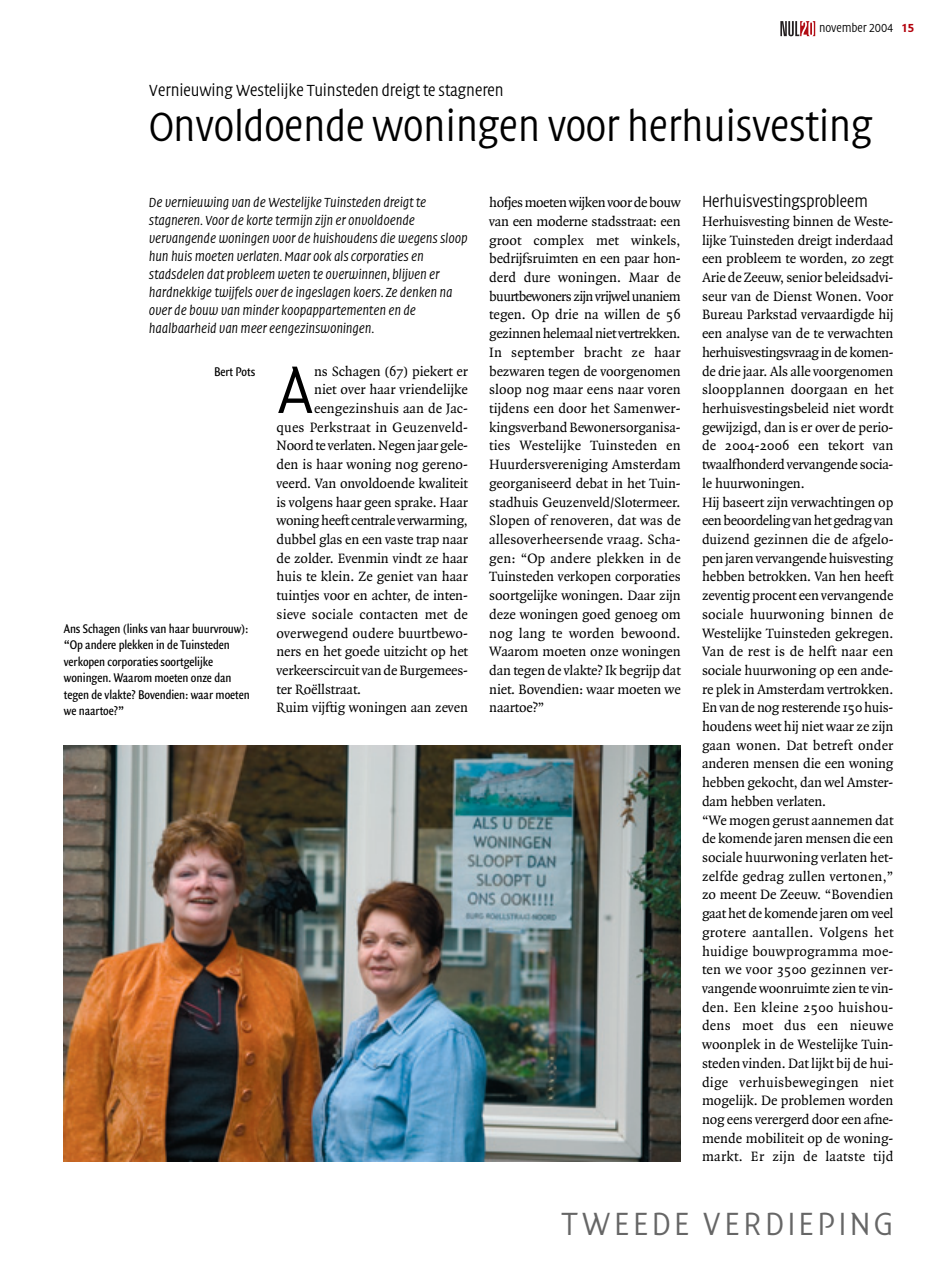
<style>
.page{position:relative;width:936px;height:1263px;background:#fff}
.page>*{position:absolute;margin:0;border:0;box-sizing:border-box;transform-origin:0 0}
.t1{font:300 69px "Quadraat Head";color:#000}
.t2{font:300 42px "Quadraat Head";letter-spacing:-.01em;color:#000}
.t3{font:300 33px "Quadraat Head";letter-spacing:.095em;color:#666}
.t4{font:300 16.5px "Quadraat Head";letter-spacing:-.01em;color:#000}
.t5{font:14.55px/18.8px "Quadraat";letter-spacing:-.01em;color:#000;text-align:justify}
.t6{font:14.55px "Quadraat";letter-spacing:.01em;color:#000}
.t7{font:italic 300 13.5px/18px "Quadraat Head";letter-spacing:-.01em;color:#000}
.t8{font:13.5px/16.5px "Quadraat Sans Con";letter-spacing:-.01em;color:#000}
.t9{font:300 12px "Quadraat Head";letter-spacing:-.01em;color:#000}
.s1{font-weight:700;color:#b3000b}
</style>
<div class="page">
<svg style="left:780px;top:21px;width:35px;height:15px"></svg>
<img style="left:64px;top:745px;width:616px;height:416px">
<p class="t9" style="left:819px;top:23px;width:96px">november 2004 <span class="s1">15</span></p>
<p class="t4" style="left:149px;top:83px;width:356px">Vernieuwing Westelijke Tuinsteden dreigt te stagneren</p>
<h2 class="t2" style="left:149px;top:108px;width:725px">Onvoldoende woningen voor herhuisvesting</h2>
<p class="t7" style="left:149px;top:194px;width:320px">De vernieuwing van de Westelijke Tuinsteden dreigt te stagneren. Voor de korte termijn zijn er onvoldoende vervangende woningen voor de huishoudens die wegens sloop hun huis moeten verlaten. Maar ook als corporaties en stadsdelen dat probleem weten te overwinnen, blijven er hardnekkige twijfels over de ingeslagen koers. Ze denken na over de bouw van minder koopappartementen en de haalbaarheid van meer eengezinswoningen.</p>
<p class="t8" style="left:214px;top:364px;width:43px">Bert Pots</p>
<h1 class="t1" style="left:276px;top:359px;width:39px">A</h1>
<p class="t5" style="left:314px;top:363px;width:155px">ns Schagen (67) piekert er</p>
<p class="t5" style="left:314px;top:381px;width:155px">niet over haar vriendelijke</p>
<p class="t5" style="left:314px;top:400px;width:155px">eengezinshuis aan de Jac-</p>
<p class="t6" style="left:276px;top:421px;width:193px">ques Perkstraat in Geuzenveld-</p>
<p class="t5" style="left:276px;top:437px;width:193px">Noord te verlaten. Negen jaar gele-</p>
<p class="t5" style="left:276px;top:456px;width:193px">den is haar woning nog gereno-</p>
<p class="t5" style="left:276px;top:475px;width:193px">veerd. Van onvoldoende kwaliteit</p>
<p class="t5" style="left:276px;top:494px;width:193px">is volgens haar geen sprake. Haar</p>
<p class="t5" style="left:276px;top:512px;width:193px">woning heeft centrale verwarming,</p>
<p class="t5" style="left:276px;top:531px;width:193px">dubbel glas en een vaste trap naar</p>
<p class="t5" style="left:276px;top:550px;width:193px">de zolder. Evenmin vindt ze haar</p>
<p class="t5" style="left:276px;top:568px;width:193px">huis te klein. Ze geniet van haar</p>
<p class="t5" style="left:276px;top:587px;width:193px">tuintjes voor en achter, de inten-</p>
<p class="t6" style="left:276px;top:608px;width:193px">sieve sociale contacten met de</p>
<p class="t6" style="left:276px;top:627px;width:193px">overwegend oudere buurtbewo-</p>
<p class="t5" style="left:276px;top:643px;width:193px">ners en het goede uitzicht op het</p>
<p class="t5" style="left:276px;top:662px;width:193px">verkeerscircuit van de Burgemees-</p>
<p class="t5" style="left:276px;top:681px;width:86px">ter Roëllstraat.</p>
<p class="t5" style="left:276px;top:699px;width:193px">Ruim vijftig woningen aan zeven</p>
<p class="t8" style="left:64px;top:621px;width:187px">Ans Schagen (links van haar buurvrouw): “Op andere plekken in de Tuinsteden verkopen corporaties soortgelijke woningen. Waarom moeten onze dan tegen de vlakte? Bovendien: waar moeten we naartoe?”</p>
<p class="t5" style="left:489px;top:194px;width:193px">hofjes moeten wijken voor de bouw van een moderne stadsstraat: een groot complex met winkels, bedrijfsruimten en een paar hon&shy;derd dure woningen. Maar de buurtbewoners zijn vrijwel unaniem tegen. Op drie na willen de 56 gezinnen helemaal niet vertrekken.<br>In september bracht ze haar bezwaren tegen de voorgenomen sloop nog maar eens naar voren tijdens een door het Samenwer&shy;kingsverband Bewonersorganisa&shy;ties Westelijke Tuinsteden en Huurdersvereniging Amsterdam georganiseerd debat in het Tuin&shy;stadhuis Geuzenveld/Slotermeer.<br>Slopen of renoveren, dat was de allesoverheersende vraag. Scha&shy;gen: “Op andere plekken in de Tuinsteden verkopen corporaties soortgelijke woningen. Daar zijn deze woningen goed genoeg om nog lang te worden bewoond.<br>Waarom moeten onze woningen dan tegen de vlakte? Ik begrijp dat niet. Bovendien: waar moeten we naartoe?”</p>
<p class="t4" style="left:702px;top:194px;width:167px">Herhuisvestingsprobleem</p>
<p class="t5" style="left:702px;top:213px;width:193px;text-align:left">Herhuisvesting binnen de Weste&shy;lijke Tuinsteden dreigt inderdaad een probleem te worden, zo zegt<br>Arie de Zeeuw, senior beleidsadvi&shy;seur van de Dienst Wonen. Voor<br>Bureau Parkstad vervaardigde hij een analyse van de te verwachten herhuisvestingsvraag in de komen&shy;de drie jaar. Als alle voorgenomen sloopplannen doorgaan en het herhuisvestingsbeleid niet wordt gewijzigd, dan is er over de perio&shy;de 2004-2006 een tekort van twaalfhonderd vervangende socia&shy;le huurwoningen.<br>Hij baseert zijn verwachtingen op een beoordeling van het gedrag van duizend gezinnen die de afgelo&shy;pen jaren vervangende huisvesting hebben betrokken. Van hen heeft zeventig procent een vervangende sociale huurwoning binnen de<br>Westelijke Tuinsteden gekregen.<br>Van de rest is de helft naar een sociale huurwoning op een ande&shy;re plek in Amsterdam vertrokken.<br>En van de nog resterende 150 huis&shy;houdens weet hij niet waar ze zijn gaan wonen. Dat betreft onder anderen mensen die een woning hebben gekocht, dan wel Amster&shy;dam hebben verlaten.<br>“We mogen gerust aannemen dat de komende jaren mensen die een sociale huurwoning verlaten het&shy;zelfde gedrag zullen vertonen,” zo meent De Zeeuw. “Bovendien gaat het de komende jaren om veel grotere aantallen. Volgens het huidige bouwprogramma moe&shy;ten we voor 3500 gezinnen ver&shy;vangende woonruimte zien te vin&shy;den. Een kleine 2500 huishou&shy;dens moet dus een nieuwe woonplek in de Westelijke Tuin&shy;steden vinden. Dat lijkt bij de hui&shy;dige verhuisbewegingen niet mogelijk. De problemen worden nog eens verergerd door een afne&shy;mende mobiliteit op de woning&shy;markt. Er zijn de laatste tijd</p>
<h3 class="t3" style="left:561px;top:1209px;width:333px">TWEEDE VERDIEPING</h3>
</div>
